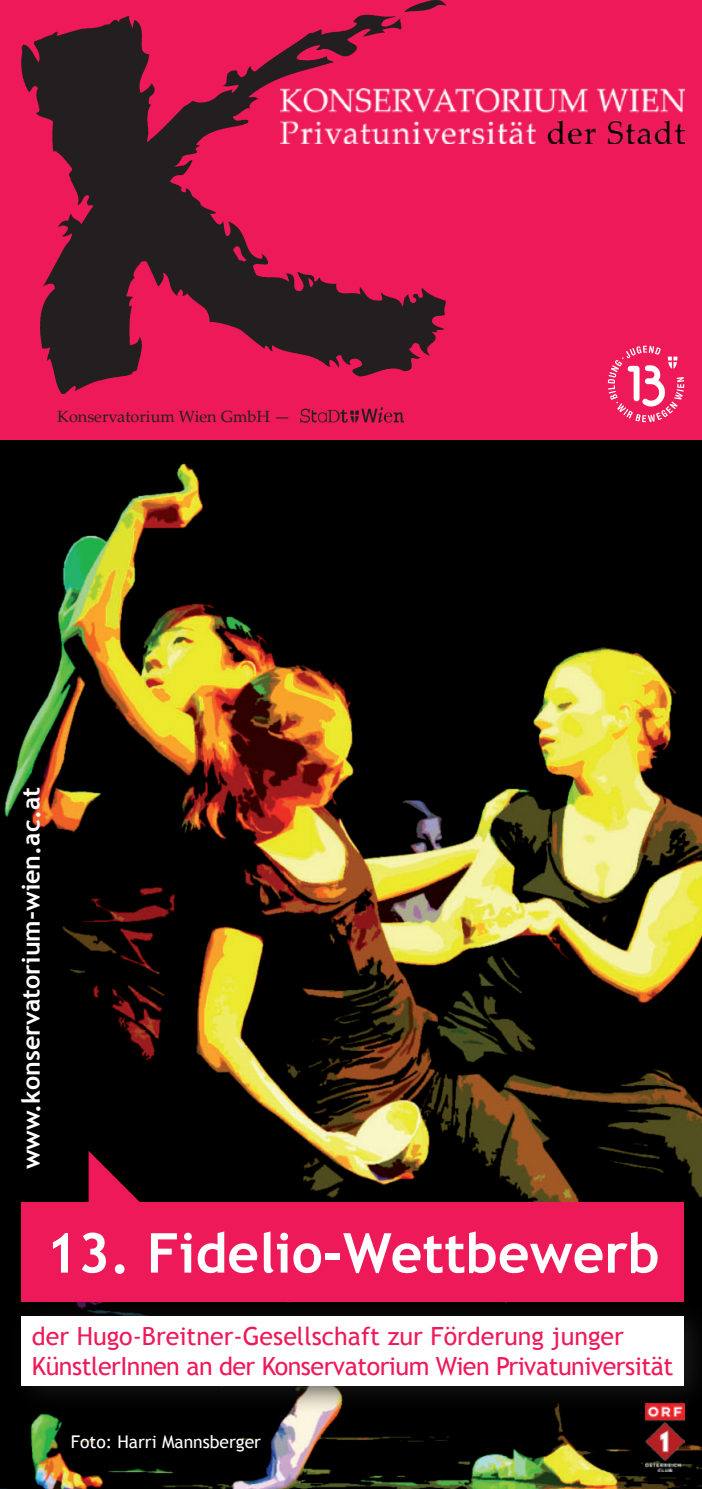
<style>
.page{position:relative;width:702px;height:1489px;background:#fff}
.page>*{position:absolute;margin:0;border:0;box-sizing:border-box;transform-origin:0 0}
.t1{font:700 55px "Trebuchet MS";color:#fff}
.t2{font:25px/30px "Trebuchet MS";letter-spacing:-.02em;color:#ee1959}
.t3{font:700 25px "Trebuchet MS";color:#fff}
.t4{font:17.5px "Trebuchet MS";color:#fff}
.t5{font:16.25px "Palatino Linotype";color:#231f20}
</style>
<div class="page">
<img style="left:0;top:439px;width:702px;height:1049px">
<div style="left:0;top:0;width:702px;height:439px;background:#ee1959"></div>
<svg style="left:21px;top:0;width:425px;height:393px"></svg>
<div style="left:21px;top:1202px;width:663px;height:99px;background:#ee1959"></div>
<svg style="left:89px;top:1150px;width:51px;height:52px;background:#730c2b"></svg>
<div style="left:7px;top:1296px;width:695px;height:117px;background:#231f20;opacity:.75"></div>
<div style="left:21px;top:1315px;width:663px;height:70px;background:#fff"></div>
<img style="left:300px;top:407px;width:103px;height:15px">
<img style="left:645px;top:1403px;width:39px;height:67px">
<img style="left:280px;top:88px;width:404px;height:55px">
<svg style="left:608px;top:346px;width:76px;height:76px"></svg>
<p class="t5" style="left:57px;top:404px;width:235px">Konservatorium Wien GmbH —</p>
<p class="t3" style="left:15px;top:1169px;width:383px;rotate:-90deg">www.konservatorium-wien.ac.at</p>
<h1 class="t1" style="left:46px;top:1218px;width:615px">13. Fidelio-Wettbewerb</h1>
<p class="t2" style="left:32px;top:1321px;width:643px">der Hugo-Breitner-Gesellschaft zur Förderung junger<br>KünstlerInnen an der Konservatorium Wien Privatuniversität</p>
<p class="t4" style="left:71px;top:1431px;width:192px">Foto: Harri Mannsberger</p>
</div>
